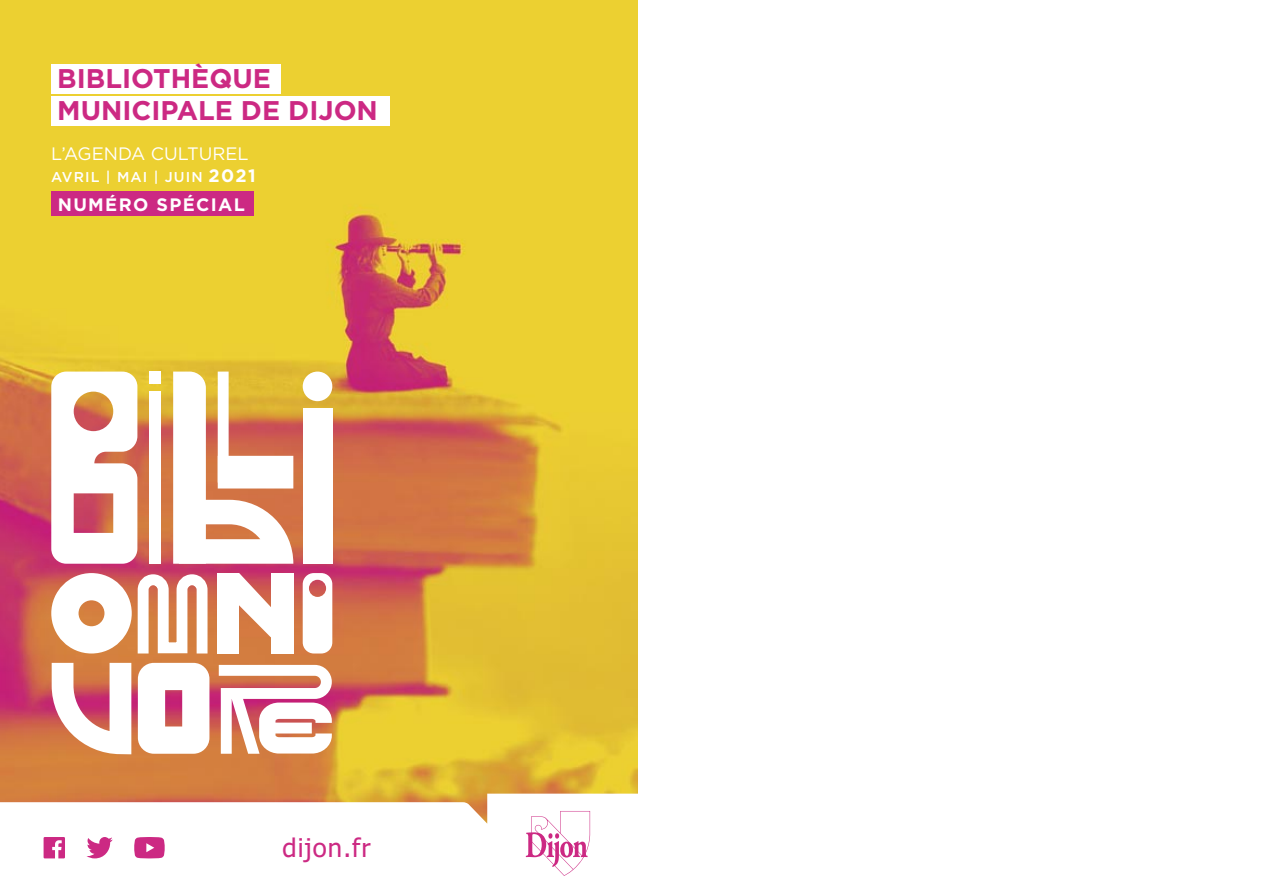
<style>
.page{position:relative;width:1276px;height:893px;background:#fff}
.page>*{position:absolute;margin:0;border:0;box-sizing:border-box;transform-origin:0 0}
.t1{font:700 27px/32.2px "Gotham";color:#cc2983}
.t2{font:25.65px "Tahoma";letter-spacing:.04em;color:#cc2983}
.t3{font:18px "Gotham";color:#fff}
.t4{font:700 18px "Gotham";letter-spacing:.075em;color:#fff}
.t5{font:500 14.25px "Gotham";letter-spacing:.075em;color:#fff}
.s1{font-weight:700;font-size:18px}
</style>
<div class="page">
<img style="left:0;top:0;width:638px;height:794px">
<svg style="left:51px;top:372px;width:289px;height:393px"></svg>
<svg style="left:0;top:794px;width:591px;height:65px"></svg>
<svg style="left:526px;top:811px;width:64px;height:65px"></svg>
<svg style="left:134px;top:837px;width:31px;height:21px"></svg>
<svg style="left:86px;top:837px;width:27px;height:21px"></svg>
<svg style="left:44px;top:837px;width:21px;height:21px"></svg>
<div style="left:51px;top:96px;width:339px;height:30px;background:#fff"></div>
<div style="left:51px;top:64px;width:229px;height:30px;background:#fff"></div>
<div style="left:51px;top:192px;width:202px;height:24px;background:#cc2983"></div>
<p class="t1" style="left:57px;top:65px;width:322px">BIBLIOTHÈQUE<br>MUNICIPALE DE DIJON</p>
<p class="t3" style="left:51px;top:147px;width:199px">L’AGENDA CULTUREL</p>
<p class="t5" style="left:51px;top:172px;width:206px">AVRIL | MAI | JUIN <span class="s1">2021</span></p>
<p class="t4" style="left:58px;top:198px;width:189px">NUMÉRO SPÉCIAL</p>
<p class="t2" style="left:282px;top:833px;width:90px">dijon.fr</p>
</div>
